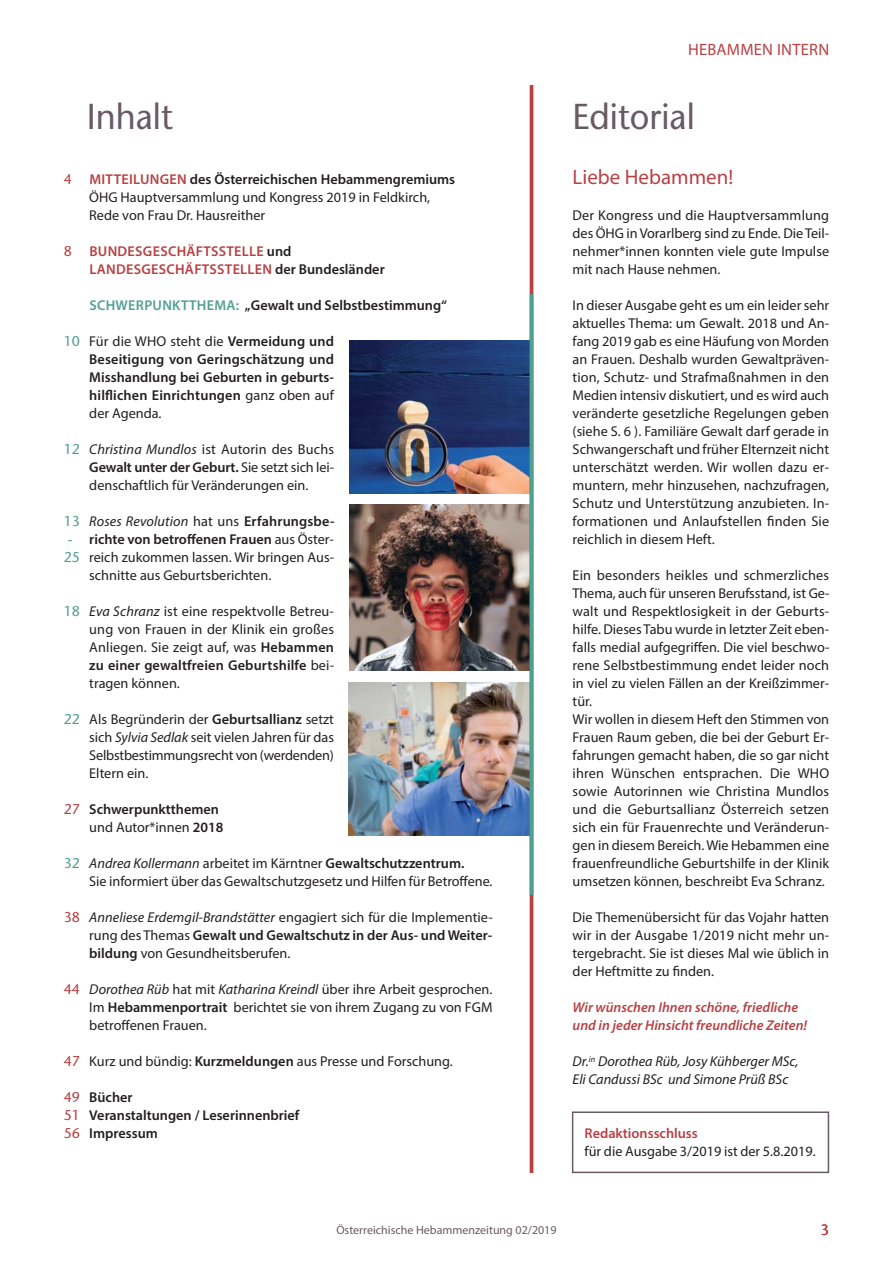
<style>
.page{position:relative;width:893px;height:1263px;background:#fff}
.page>*{position:absolute;margin:0;border:0;box-sizing:border-box;transform-origin:0 0}
.t1{font:500 36px "Stone Sans Std";color:#695b63;scale:.95 1}
.t2{font:21px "Myriad Pro";color:#b84144}
.t3{font:16.5px "Myriad Pro";letter-spacing:.015em;color:#b84144}
.t4{font:500 15px "Stone Sans Std";color:#b84144}
.t5{font:14.25px/18px "Myriad Pro";color:#231f20;text-align:justify}
.t6{font:600 14.25px/18px "Myriad Pro";color:#231f20}
.t7{font:italic 600 14.25px/18px "Myriad Pro";color:#b84144}
.t8{font:italic 14.25px/18px "Myriad Pro";color:#231f20}
.t9{font:600 14.25px/18px "Myriad Pro";letter-spacing:.02em;color:#b84144}
.t10{font:600 14.25px "Myriad Pro";color:#b84144}
.t11{font:500 14.25px/18px "Stone Sans Std";color:#b84144;text-align:justify}
.t12{font:500 14.25px/18px "Stone Sans Std";color:#51a08f}
.t13{font:12px "Myriad Pro";color:#695b63}
.s1{font-weight:600;color:#b84144}
.s2{font-weight:600}
.s3{color:#231f20}
.s4{color:#51a08f}
.s5{font-weight:400}
.s6{font-style:italic}
</style>
<div class="page">
<div style="left:572px;top:1111px;width:257px;height:62px;border:2px solid #695b63"></div>
<img style="left:349px;top:340px;width:181px;height:153px">
<img style="left:349px;top:505px;width:181px;height:166px">
<img style="left:349px;top:682px;width:181px;height:153px">
<hr style="left:530px;top:85px;width:3px;height:1088px;background:#b84144">
<hr style="left:530px;top:294px;width:3px;height:601px;background:#51a08f">
<p class="t3" style="left:688px;top:43px;width:143px">HEBAMMEN INTERN</p>
<h1 class="t1" style="left:87px;top:95px;width:92px">Inhalt</h1>
<h1 class="t1" style="left:573px;top:95px;width:130px">Editorial</h1>
<p class="t11" style="left:64px;top:170px;width:10px">4</p>
<p class="t11" style="left:64px;top:242px;width:10px">8</p>
<p class="t12" style="left:64px;top:332px;width:18px">10</p>
<p class="t12" style="left:64px;top:440px;width:18px">12</p>
<p class="t12" style="left:64px;top:512px;width:18px">13 -<br>25</p>
<p class="t12" style="left:64px;top:602px;width:18px">18</p>
<p class="t12" style="left:64px;top:710px;width:18px">22</p>
<p class="t11" style="left:64px;top:800px;width:18px">27</p>
<p class="t12" style="left:64px;top:854px;width:18px">32</p>
<p class="t11" style="left:64px;top:908px;width:18px">38</p>
<p class="t11" style="left:64px;top:980px;width:18px">44</p>
<p class="t11" style="left:64px;top:1052px;width:18px">47</p>
<p class="t11" style="left:64px;top:1088px;width:18px">49<br>51<br>56</p>
<p class="t5" style="left:89px;top:172px;width:367px;text-align:left"><span class="s1">MITTEILUNGEN</span> <span class="s2">des Österreichischen Hebammengremiums<br></span>ÖHG Hauptversammlung und Kongress 2019 in Feldkirch,<br>Rede von Frau Dr. Hausreither</p>
<p class="t9" style="left:89px;top:244px;width:297px">BUNDESGESCHÄFTSSTELLE <span class="s3">und<br></span>LANDESGESCHÄFTSSTELLEN <span class="s3">der Bundesländer</span></p>
<p class="t6" style="left:89px;top:298px;width:359px"><span class="s4">SCHWERPUNKTTHEMA:</span> „Gewalt und Selbstbestimmung“</p>
<p class="t6" style="left:89px;top:334px;width:246px;text-align:justify"><span class="s5">Für die WHO steht die</span> Vermeidung und Beseitigung von Geringschätzung und Misshandlung bei Geburten in geburts&shy;hilflichen Einrichtungen <span class="s5">ganz oben auf der Agenda.</span></p>
<p class="t5" style="left:89px;top:442px;width:246px"><span class="s6">Christina Mundlos</span> ist Autorin des Buchs <span class="s2">Gewalt unter der Geburt.</span> Sie setzt sich lei&shy;denschaftlich für Veränderungen ein.</p>
<p class="t5" style="left:89px;top:514px;width:247px"><span class="s6">Roses Revolution</span> hat uns <span class="s2">Erfahrungsbe&shy;richte von betroffenen Frauen</span> aus Öster&shy;reich zukommen lassen. Wir bringen Aus&shy;schnitte aus Geburtsberichten.</p>
<p class="t5" style="left:89px;top:604px;width:246px"><span class="s6">Eva Schranz</span> ist eine respektvolle Betreu&shy;ung von Frauen in der Klinik ein großes Anliegen. Sie zeigt auf, was <span class="s2">Hebammen zu einer gewaltfreien Geburtshilfe</span> bei&shy;tragen können.</p>
<p class="t5" style="left:89px;top:712px;width:246px">Als Begründerin der <span class="s2">Geburtsallianz</span> setzt sich <span class="s6">Sylvia Sedlak</span> seit vielen Jahren für das Selbstbestimmungsrecht von (werdenden)<br>Eltern ein.</p>
<p class="t6" style="left:89px;top:802px;width:136px">Schwerpunktthemen <span class="s5">und Autor*innen</span> 2018</p>
<p class="t5" style="left:89px;top:856px;width:405px"><span class="s6">Andrea Kollermann</span> arbeitet im Kärntner <span class="s2">Gewaltschutzzentrum.<br></span>Sie informiert über das Gewaltschutzgesetz und Hilfen für Betroffene.</p>
<p class="t5" style="left:89px;top:910px;width:405px"><span class="s6">Anneliese Erdemgil-Brandstätter</span> engagiert sich für die Implementie&shy;rung des Themas <span class="s2">Gewalt und Gewaltschutz in der Aus- und Weiter&shy;bildung</span> von Gesundheitsberufen.</p>
<p class="t5" style="left:89px;top:982px;width:405px"><span class="s6">Dorothea Rüb</span> hat mit <span class="s6">Katharina Kreindl</span> über ihre Arbeit gesprochen.<br>Im <span class="s2">Hebammenportrait</span> berichtet sie von ihrem Zugang zu von FGM betroffenen Frauen.</p>
<p class="t5" style="left:89px;top:1054px;width:365px">Kurz und bündig: <span class="s2">Kurzmeldungen</span> aus Presse und Forschung.</p>
<p class="t6" style="left:89px;top:1090px;width:212px">Bücher<br>Veranstaltungen / Leserinnenbrief<br>Impressum</p>
<h2 class="t2" style="left:573px;top:169px;width:162px">Liebe Hebammen!</h2>
<p class="t5" style="left:573px;top:208px;width:258px">Der Kongress und die Hauptversammlung des ÖHG in Vorarlberg sind zu Ende. Die Teil&shy;nehmer*innen konnten viele gute Impulse mit nach Hause nehmen.</p>
<p class="t5" style="left:573px;top:298px;width:258px">In dieser Ausgabe geht es um ein leider sehr aktuelles Thema: um Gewalt. 2018 und An&shy;fang 2019 gab es eine Häufung von Morden an Frauen. Deshalb wurden Gewaltpräven&shy;tion, Schutz- und Strafmaßnahmen in den Medien intensiv diskutiert, und es wird auch veränderte gesetzliche Regelungen geben (siehe S. 6 ). Familiäre Gewalt darf gerade in Schwangerschaft und früher Elternzeit nicht unterschätzt werden. Wir wollen dazu er&shy;muntern, mehr hinzusehen, nachzufragen, Schutz und Unterstützung anzubieten. In&shy;formationen und Anlaufstellen finden Sie reichlich in diesem Heft.</p>
<p class="t5" style="left:573px;top:568px;width:258px;text-align:left">Ein besonders heikles und schmerzliches Thema, auch für unseren Berufsstand, ist Ge&shy;walt und Respektlosigkeit in der Geburts&shy;hilfe. Dieses Tabu wurde in letzter Zeit eben&shy;falls medial aufgegriffen. Die viel beschwo&shy;rene Selbstbestimmung endet leider noch in viel zu vielen Fällen an der Kreißzimmer&shy;tür.<br>Wir wollen in diesem Heft den Stimmen von Frauen Raum geben, die bei der Geburt Er&shy;fahrungen gemacht haben, die so gar nicht ihren Wünschen entsprachen. Die WHO sowie Autorinnen wie Christina Mundlos und die Geburtsallianz Österreich setzen sich ein für Frauenrechte und Veränderun&shy;gen in diesem Bereich. Wie Hebammen eine frauenfreundliche Geburtshilfe in der Klinik umsetzen können, beschreibt Eva Schranz.</p>
<p class="t5" style="left:573px;top:910px;width:258px">Die Themenübersicht für das Vojahr hatten wir in der Ausgabe 1/2019 nicht mehr un&shy;tergebracht. Sie ist dieses Mal wie üblich in der Heftmitte zu finden.</p>
<p class="t7" style="left:573px;top:998px;width:236px">Wir wünschen Ihnen schöne, friedliche und in jeder Hinsicht freundliche Zeiten!</p>
<p class="t8" style="left:573px;top:1054px;width:227px">Dr.<sup>in</sup> Dorothea Rüb, Josy Kühberger MSc,<br>Eli Candussi BSc und Simone Prüß BSc</p>
<p class="t10" style="left:585px;top:1128px;width:115px">Redaktionsschluss</p>
<p class="t5" style="left:585px;top:1144px;width:233px">für die Ausgabe 3/2019 ist der 5.8.2019.</p>
<p class="t13" style="left:336px;top:1225px;width:222px">Österreichische Hebammenzeitung 02/2019</p>
<p class="t4" style="left:821px;top:1221px;width:10px">3</p>
</div>
